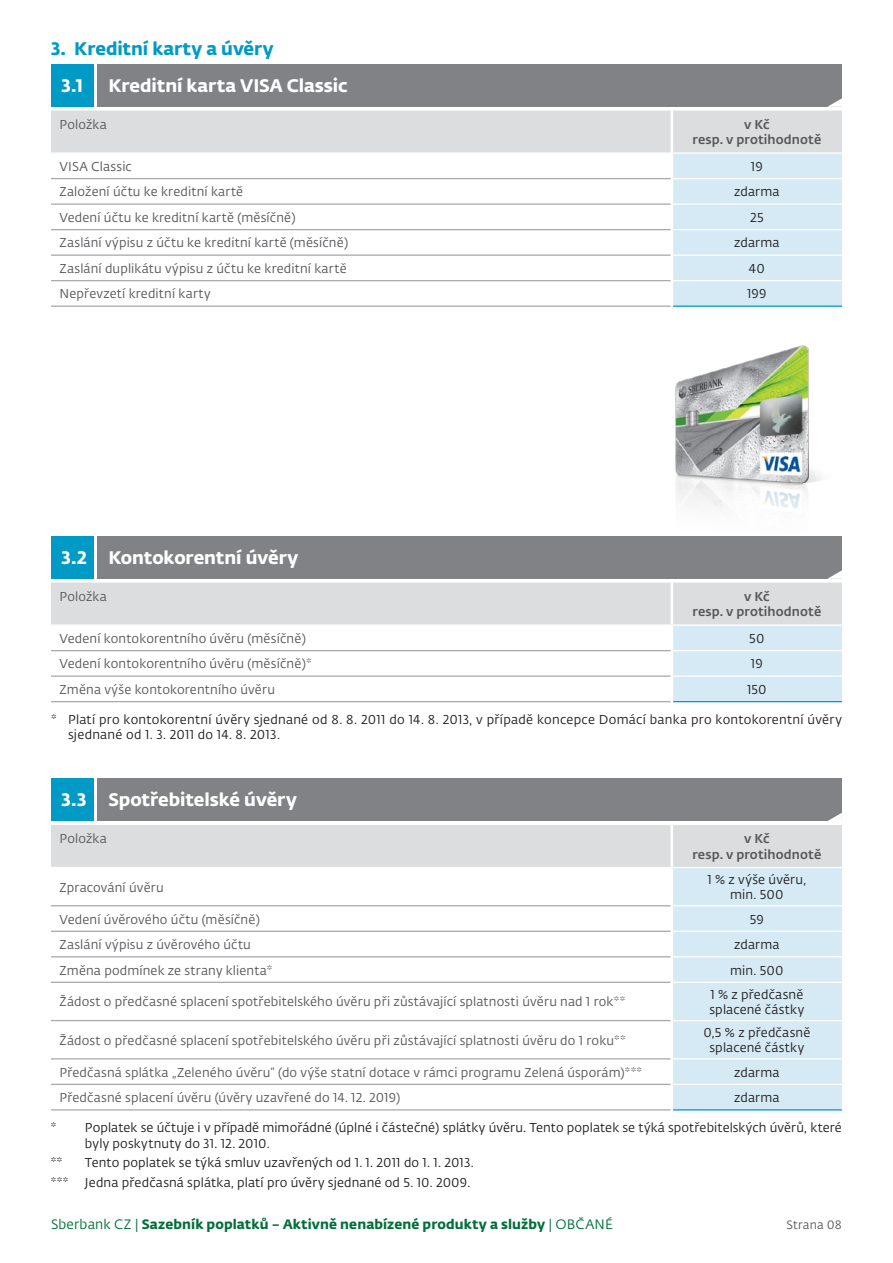
<style>
.page{position:relative;width:893px;height:1263px;background:#fff}
.page>*{position:absolute;margin:0;border:0;box-sizing:border-box;transform-origin:0 0}
.t1{font:18px "Fedra Sans Pro Bold LF";letter-spacing:-.005em;color:#fff}
.t2{font:18px "Fedra Sans Pro Bold LF";color:#009ac6}
.t3{font:13.5px "Fedra Sans Pro Bold LF";letter-spacing:.01em;color:#006f3c}
.t4{font:12.75px "Fedra Sans Pro Book LF";letter-spacing:.01em;color:#57585a}
.t5{font:12.75px/15.3px "Fedra Sans Pro Book LF";letter-spacing:.01em;color:#231f20}
.t6{font:12.75px "Fedra Sans Pro Medium LF";letter-spacing:.01em;color:#57585a}
.t7{font:12px "Fedra Sans Pro Book LF";letter-spacing:.01em;color:#5a5a5d}
.s1{font-family:"Fedra Sans Pro Book LF"}
</style>
<div class="page">
<div style="left:98px;top:64px;width:744px;height:42px;background:#808285"></div>
<div style="left:51px;top:64px;width:43px;height:42px;background:#009ac6"></div>
<svg style="left:51px;top:98px;width:791px;height:209px"></svg>
<img style="left:675px;top:345px;width:147px;height:164px">
<div style="left:98px;top:536px;width:744px;height:42px;background:#808285"></div>
<div style="left:51px;top:536px;width:43px;height:42px;background:#009ac6"></div>
<svg style="left:51px;top:570px;width:791px;height:133px"></svg>
<div style="left:98px;top:778px;width:744px;height:43px;background:#808285"></div>
<div style="left:51px;top:778px;width:42px;height:43px;background:#009ac6"></div>
<svg style="left:51px;top:813px;width:791px;height:298px"></svg>
<p class="t2" style="left:51px;top:35px;width:224px">3. Kreditní karty a úvěry</p>
<p class="t1" style="left:62px;top:71px;width:23px">3.1</p>
<p class="t1" style="left:108px;top:71px;width:241px">Kreditní karta VISA Classic</p>
<p class="t4" style="left:60px;top:116px;width:49px">Položka</p>
<p class="t6" style="left:744px;top:115px;width:27px">v Kč</p>
<p class="t6" style="left:692px;top:130px;width:130px">resp. v protihodnotě</p>
<p class="t4" style="left:60px;top:157px;width:74px">VISA Classic</p>
<p class="t5" style="left:751px;top:158px;width:13px">19</p>
<p class="t4" style="left:60px;top:183px;width:185px">Založení účtu ke kreditní kartě</p>
<p class="t5" style="left:734px;top:184px;width:47px">zdarma</p>
<p class="t4" style="left:60px;top:208px;width:238px">Vedení účtu ke kreditní kartě (měsíčně)</p>
<p class="t5" style="left:750px;top:209px;width:15px">25</p>
<p class="t4" style="left:60px;top:234px;width:290px">Zaslání výpisu z účtu ke kreditní kartě (měsíčně)</p>
<p class="t5" style="left:734px;top:235px;width:47px">zdarma</p>
<p class="t4" style="left:60px;top:259px;width:289px">Zaslání duplikátu výpisu z účtu ke kreditní kartě</p>
<p class="t5" style="left:749px;top:260px;width:18px">40</p>
<p class="t4" style="left:60px;top:285px;width:153px">Nepřevzetí kreditní karty</p>
<p class="t5" style="left:747px;top:286px;width:21px">199</p>
<p class="t1" style="left:62px;top:543px;width:238px">3.2 Kontokorentní úvěry</p>
<p class="t4" style="left:60px;top:588px;width:49px">Položka</p>
<p class="t6" style="left:744px;top:587px;width:27px">v Kč</p>
<p class="t6" style="left:692px;top:602px;width:130px">resp. v protihodnotě</p>
<p class="t4" style="left:60px;top:629px;width:248px">Vedení kontokorentního úvěru (měsíčně)</p>
<p class="t5" style="left:749px;top:630px;width:17px">50</p>
<p class="t4" style="left:60px;top:655px;width:254px">Vedení kontokorentního úvěru (měsíčně)*</p>
<p class="t5" style="left:751px;top:656px;width:13px">19</p>
<p class="t4" style="left:60px;top:680px;width:217px">Změna výše kontokorentního úvěru</p>
<p class="t5" style="left:747px;top:681px;width:21px">150</p>
<p class="t5" style="left:68px;top:711px;width:775px;text-indent:-17px">* Platí pro kontokorentní úvěry sjednané od 8. 8. 2011 do 14. 8. 2013, v případě koncepce Domácí banka pro kontokorentní úvěry sjednané od 1. 3. 2011 do 14. 8. 2013.</p>
<p class="t1" style="left:62px;top:785px;width:237px">3.3 Spotřebitelské úvěry</p>
<p class="t4" style="left:59px;top:830px;width:49px">Položka</p>
<p class="t6" style="left:744px;top:829px;width:27px">v Kč</p>
<p class="t6" style="left:692px;top:844px;width:130px">resp. v protihodnotě</p>
<p class="t4" style="left:59px;top:878px;width:106px">Zpracování úvěru</p>
<p class="t5" style="left:707px;top:871px;width:100px">1 % z výše úvěru,</p>
<p class="t5" style="left:730px;top:887px;width:55px">min. 500</p>
<p class="t4" style="left:59px;top:910px;width:202px">Vedení úvěrového účtu (měsíčně)</p>
<p class="t5" style="left:750px;top:911px;width:16px">59</p>
<p class="t4" style="left:59px;top:936px;width:193px">Zaslání výpisu z úvěrového účtu</p>
<p class="t5" style="left:734px;top:936px;width:47px">zdarma</p>
<p class="t4" style="left:59px;top:961px;width:214px">Změna podmínek ze strany klienta*</p>
<p class="t5" style="left:730px;top:962px;width:55px">min. 500</p>
<p class="t4" style="left:59px;top:993px;width:567px">Žádost o předčasné splacení spotřebitelského úvěru při zůstávající splatnosti úvěru nad 1 rok**</p>
<p class="t5" style="left:709px;top:986px;width:96px">1 % z předčasně splacené částky</p>
<p class="t4" style="left:59px;top:1031px;width:568px">Žádost o předčasné splacení spotřebitelského úvěru při zůstávající splatnosti úvěru do 1 roku**</p>
<p class="t5" style="left:703px;top:1024px;width:108px;text-align:center">0,5 % z předčasně splacené částky</p>
<p class="t4" style="left:59px;top:1063px;width:584px">Předčasná splátka „Zeleného úvěru“ (do výše statní dotace v rámci programu Zelená úsporám)***</p>
<p class="t5" style="left:734px;top:1064px;width:47px">zdarma</p>
<p class="t4" style="left:59px;top:1089px;width:342px">Předčasné splacení úvěru (úvěry uzavřené do 14. 12. 2019)</p>
<p class="t5" style="left:734px;top:1089px;width:47px">zdarma</p>
<p class="t5" style="left:85px;top:1120px;width:758px;text-indent:-34px">* Poplatek se účtuje i v případě mimořádné (úplné i částečné) splátky úvěru. Tento poplatek se týká spotřebitelských úvěrů, které byly poskytnuty do 31. 12. 2010.</p>
<p class="t5" style="left:51px;top:1155px;width:13px">**</p>
<p class="t5" style="left:85px;top:1155px;width:390px">Tento poplatek se týká smluv uzavřených od 1. 1. 2011 do 1. 1. 2013.</p>
<p class="t5" style="left:51px;top:1174px;width:19px">***</p>
<p class="t5" style="left:85px;top:1174px;width:387px">Jedna předčasná splátka, platí pro úvěry sjednané od 5. 10. 2009.</p>
<p class="t3" style="left:51px;top:1213px;width:563px"><span class="s1">Sberbank CZ |</span> Sazebník poplatků – Aktivně nenabízené produkty a služby <span class="s1">| OBČANÉ</span></p>
<p class="t7" style="left:786px;top:1216px;width:57px">Strana 08</p>
</div>
